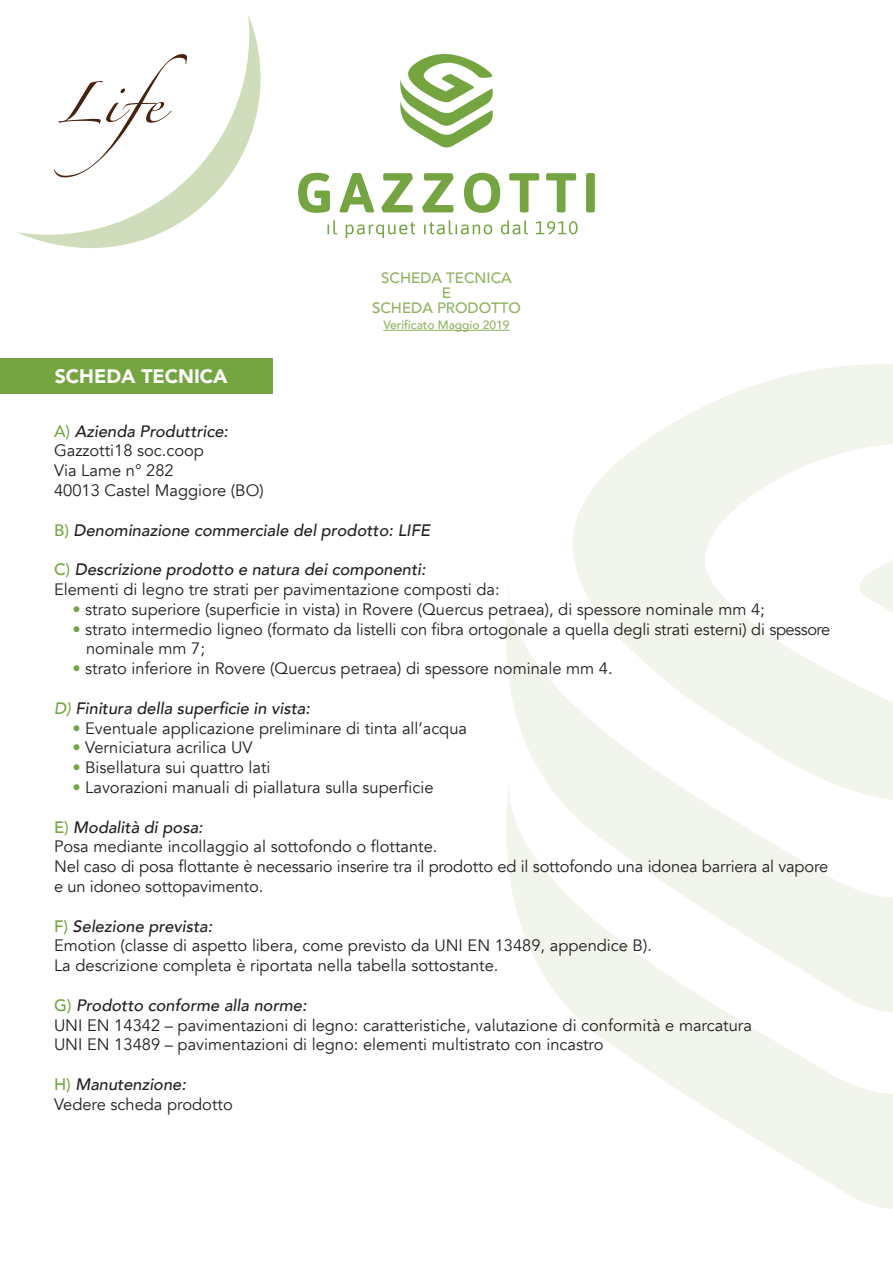
<style>
.page{position:relative;width:893px;height:1263px;background:#fff}
.page>*{position:absolute;margin:0;border:0;box-sizing:border-box;transform-origin:0 0}
.t1{font:900 19.5px "Avenir";color:#fff}
.t2{font:16.5px/19.8px "Avenir";color:#231f20}
.t3{font:italic 500 16.5px "Avenir";color:#231f20}
.t4{font:500 15px/15px "Avenir";color:#90b25f;text-align:center}
.t5{font:500 12px "Avenir";color:#90b25f}
.s1{font-weight:500;color:#75a540}
.s2{font-weight:500;font-style:italic}
.s3{font-style:normal;color:#75a540}
.s4{color:#75a540}
</style>
<div class="page">
<svg style="left:17px;top:15px;width:243px;height:233px"></svg>
<svg style="left:573px;top:364px;width:320px;height:215px;fill:#f2f5ec"></svg>
<svg style="left:506px;top:579px;width:387px;height:196px;fill:#f2f5ec"></svg>
<svg style="left:506px;top:775px;width:387px;height:434px"></svg>
<svg style="left:327px;top:220px;width:10px;height:14px"></svg>
<svg style="left:345px;top:222px;width:70px;height:16px"></svg>
<svg style="left:424px;top:220px;width:68px;height:14px"></svg>
<svg style="left:501px;top:220px;width:27px;height:14px"></svg>
<svg style="left:536px;top:221px;width:42px;height:13px"></svg>
<svg style="left:298px;top:173px;width:32px;height:40px"></svg>
<svg style="left:339px;top:173px;width:35px;height:39px"></svg>
<svg style="left:382px;top:173px;width:31px;height:39px"></svg>
<svg style="left:422px;top:173px;width:31px;height:39px"></svg>
<svg style="left:464px;top:173px;width:36px;height:40px"></svg>
<svg style="left:509px;top:173px;width:30px;height:39px"></svg>
<svg style="left:546px;top:173px;width:30px;height:39px"></svg>
<svg style="left:586px;top:173px;width:9px;height:40px"></svg>
<svg style="left:400px;top:54px;width:93px;height:94px"></svg>
<hr style="left:383px;top:330px;width:127px;height:1px;background:#90b25f">
<svg style="left:54px;top:54px;width:133px;height:123px"></svg>
<div style="left:0;top:358px;width:272px;height:36px;background:#75a540"></div>
<p class="t1" style="left:55px;top:360px;width:174px">SCHEDA TECNICA</p>
<p class="t4" style="left:372px;top:269px;width:150px">SCHEDA TECNICA<br>E<br>SCHEDA PRODOTTO</p>
<p class="t5" style="left:383px;top:315px;width:128px">Verificato Maggio 2019</p>
<p class="t2" style="left:54px;top:421px;width:211px"><span class="s1">A)</span> <span class="s2">Azienda Produttrice:<br></span>Gazzotti18 soc.coop<br>Via Lame n° 282<br>40013 Castel Maggiore (BO)</p>
<p class="t3" style="left:54px;top:520px;width:378px"><span class="s3">B)</span> Denominazione commerciale del prodotto: LIFE</p>
<p class="t2" style="left:54px;top:560px;width:447px"><span class="s1">C)</span> <span class="s2">Descrizione prodotto e natura dei componenti:<br></span>Elementi di legno tre strati per pavimentazione composti da:</p>
<p class="t2" style="left:72px;top:599px;width:694px"><span class="s4">•</span> strato superiore (superficie in vista) in Rovere (Quercus petraea), di spessore nominale mm 4;</p>
<p class="t2" style="left:86px;top:619px;width:746px;text-indent:-14px"><span class="s4">•</span> strato intermedio ligneo (formato da listelli con fibra ortogonale a quella degli strati esterni) di spessore nominale mm 7;</p>
<p class="t2" style="left:72px;top:659px;width:542px"><span class="s4">•</span> strato inferiore in Rovere (Quercus petraea) di spessore nominale mm 4.</p>
<p class="t3" style="left:54px;top:698px;width:258px"><span class="s4">D)</span> Finitura della superficie in vista:</p>
<p class="t2" style="left:72px;top:718px;width:396px"><span class="s4">•</span> Eventuale applicazione preliminare di tinta all’acqua</p>
<p class="t2" style="left:72px;top:738px;width:182px"><span class="s4">•</span> Verniciatura acrilica UV</p>
<p class="t2" style="left:72px;top:758px;width:200px"><span class="s4">•</span> Bisellatura sui quattro lati</p>
<p class="t2" style="left:72px;top:778px;width:363px"><span class="s4">•</span> Lavorazioni manuali di piallatura sulla superficie</p>
<p class="t2" style="left:54px;top:817px;width:776px"><span class="s1">E)</span> <span class="s2">Modalità di posa:<br></span>Posa mediante incollaggio al sottofondo o flottante.<br>Nel caso di posa flottante è necessario inserire tra il prodotto ed il sottofondo una idonea barriera al vapore e un idoneo sottopavimento.</p>
<p class="t2" style="left:54px;top:916px;width:599px"><span class="s1">F)</span> <span class="s2">Selezione prevista:<br></span>Emotion (classe di aspetto libera, come previsto da UNI EN 13489, appendice B).<br>La descrizione completa è riportata nella tabella sottostante.</p>
<p class="t2" style="left:54px;top:995px;width:699px"><span class="s1">G)</span> <span class="s2">Prodotto conforme alla norme:<br></span>UNI EN 14342 – pavimentazioni di legno: caratteristiche, valutazione di conformità e marcatura<br>UNI EN 13489 – pavimentazioni di legno: elementi multistrato con incastro</p>
<p class="t2" style="left:54px;top:1075px;width:180px"><span class="s1">H)</span> <span class="s2">Manutenzione:<br></span>Vedere scheda prodotto</p>
</div>
